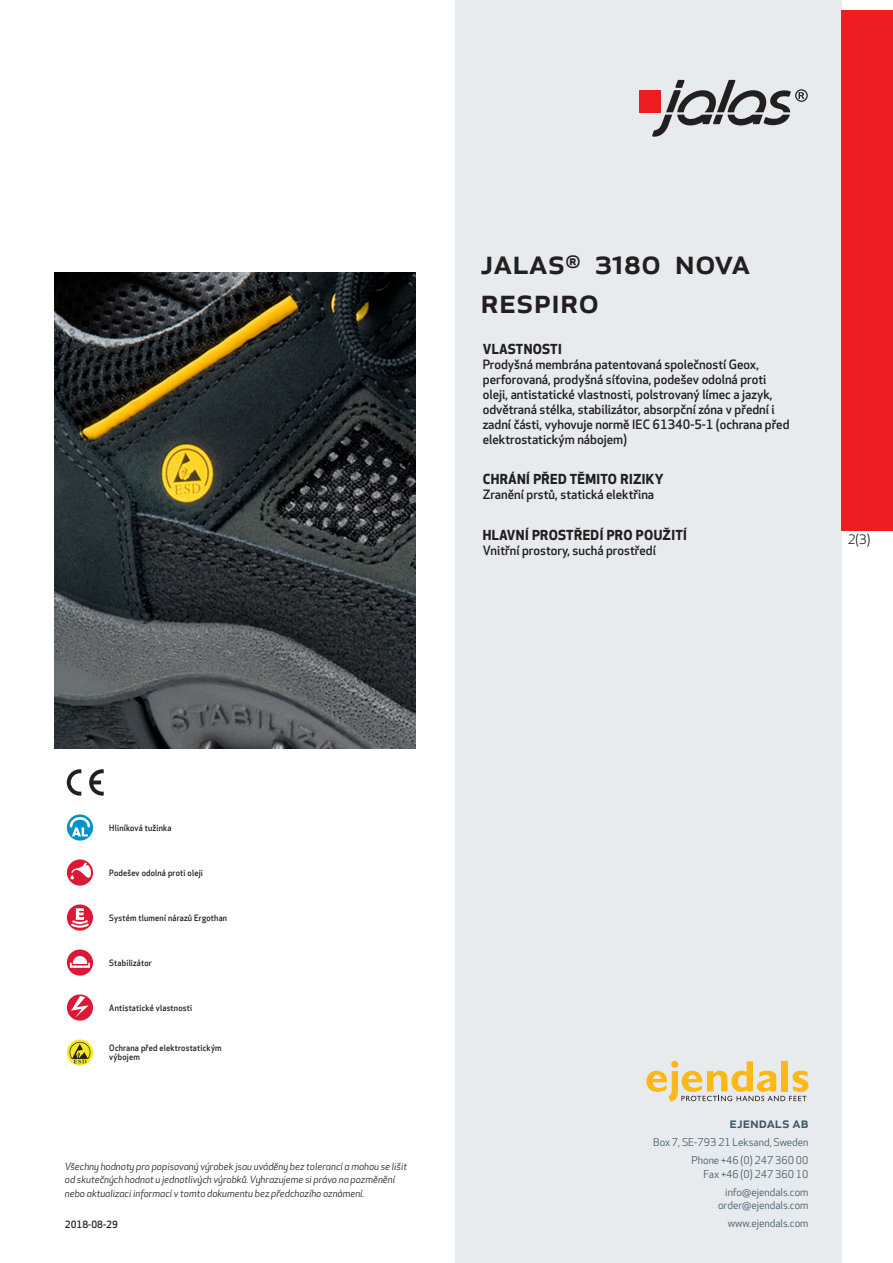
<style>
.page{position:relative;width:893px;height:1263px;background:#fff}
.page>*{position:absolute;margin:0;border:0;box-sizing:border-box;transform-origin:0 0}
.prodname{font:500 34.5px/39px "Apex New";color:#231f20}
.t1{font:500 15px "Apex New";color:#405968}
.Funktion_body{font:700 13.5px "Apex New";letter-spacing:.025em;color:#231f20}
.t2{font:12.75px "Apex New";color:#231f20}
.Funktion_body-2{font:500 12.6px/15px "Apex New";color:#231f20}
.t3{font:10.5px/18px "Apex New";color:#405968;text-align:right}
.t4{font:italic 9.75px/13.5px "Apex New";color:#231f20}
.Sidfot_datum{font:500 9.75px "Apex New";color:#231f20}
.Artikel{font:500 8.55px/9px "Apex New";letter-spacing:.025em;color:#231f20;scale:.95 1}
</style>
<div class="page">
<div style="left:455px;top:0;width:387px;height:1263px;background:#e8ebee"></div>
<svg style="left:646px;top:1061px;width:162px;height:40px"></svg>
<div style="left:842px;top:11px;width:51px;height:520px;background:#ee1d23"></div>
<div style="left:639px;top:90px;width:22px;height:22px;background:#ee1d23"></div>
<svg style="left:652px;top:80px;width:156px;height:57px"></svg>
<svg style="left:67px;top:814px;width:26px;height:27px"></svg>
<svg style="left:70px;top:817px;width:20px;height:19px"></svg>
<svg style="left:67px;top:859px;width:26px;height:27px"></svg>
<svg style="left:70px;top:862px;width:21px;height:17px"></svg>
<svg style="left:67px;top:904px;width:26px;height:27px"></svg>
<svg style="left:69px;top:908px;width:22px;height:21px"></svg>
<div style="left:67px;top:949px;width:26px;height:27px;background:#db1836;border-radius:50%"></div>
<svg style="left:70px;top:956px;width:20px;height:12px"></svg>
<svg style="left:67px;top:994px;width:26px;height:27px"></svg>
<svg style="left:71px;top:996px;width:18px;height:21px"></svg>
<svg style="left:67px;top:1039px;width:26px;height:26px"></svg>
<svg style="left:70px;top:1042px;width:20px;height:21px"></svg>
<svg style="left:89px;top:769px;width:15px;height:27px"></svg>
<svg style="left:67px;top:769px;width:14px;height:27px"></svg>
<img style="left:54px;top:272px;width:361px;height:476px">
<p class="prodname" style="left:480px;top:241px;width:269px">JALAS<sup>®</sup> 3180 Nova<br>Respiro</p>
<p class="Funktion_body" style="left:483px;top:339px;width:80px">VLASTNOSTI</p>
<p class="Funktion_body-2" style="left:483px;top:356px;width:308px">Prodyšná membrána patentovaná společností Geox, perforovaná, prodyšná síťovina, podešev odolná proti oleji, antistatické vlastnosti, polstrovaný límec a jazyk, odvětraná stélka, stabilizátor, absorpční zóna v přední i zadní části, vyhovuje normě IEC 61340-5-1 (ochrana před elektrostatickým nábojem)</p>
<p class="Funktion_body" style="left:483px;top:470px;width:182px">CHRÁNÍ PŘED TĚMITO RIZIKY</p>
<p class="Funktion_body-2" style="left:483px;top:487px;width:173px">Zranění prstů, statická elektřina</p>
<p class="Funktion_body" style="left:483px;top:525px;width:206px">HLAVNÍ PROSTŘEDÍ PRO POUŽITÍ</p>
<p class="Funktion_body-2" style="left:483px;top:543px;width:175px">Vnitřní prostory, suchá prostředí</p>
<p class="t2" style="left:848px;top:531px;width:24px">2(3)</p>
<p class="Artikel" style="left:109px;top:823px;width:67px">Hliníková tužinka</p>
<p class="Artikel" style="left:109px;top:868px;width:100px">Podešev odolná proti oleji</p>
<p class="Artikel" style="left:109px;top:913px;width:126px">Systém tlumení nárazů Ergothan</p>
<p class="Artikel" style="left:109px;top:958px;width:46px">Stabilizátor</p>
<p class="Artikel" style="left:109px;top:1003px;width:89px">Antistatické vlastnosti</p>
<p class="Artikel" style="left:109px;top:1044px;width:120px">Ochrana před elektrostatickým výbojem</p>
<p class="t4" style="left:65px;top:1159px;width:344px">Všechny hodnoty pro popisovaný výrobek jsou uváděny bez tolerancí a mohou se lišit od skutečných hodnot u jednotlivých výrobků. Vyhrazujeme si právo na pozměnění nebo aktualizaci informací v tomto dokumentu bez předchozího oznámení.</p>
<p class="Sidfot_datum" style="left:65px;top:1218px;width:54px">2018-08-29</p>
<p class="t1" style="left:729px;top:1113px;width:80px">ejendals ab</p>
<p class="t3" style="left:653px;top:1133px;width:157px">Box 7, SE-793 21 Leksand, Sweden<br>Phone +46 (0) 247 360 00</p>
<p class="t3" style="left:703px;top:1165px;width:107px">Fax +46 (0) 247 360 10 info@ejendals.com</p>
<p class="t3" style="left:718px;top:1196px;width:92px">order@ejendals.com</p>
<p class="t3" style="left:728px;top:1215px;width:82px">www.ejendals.com</p>
</div>
